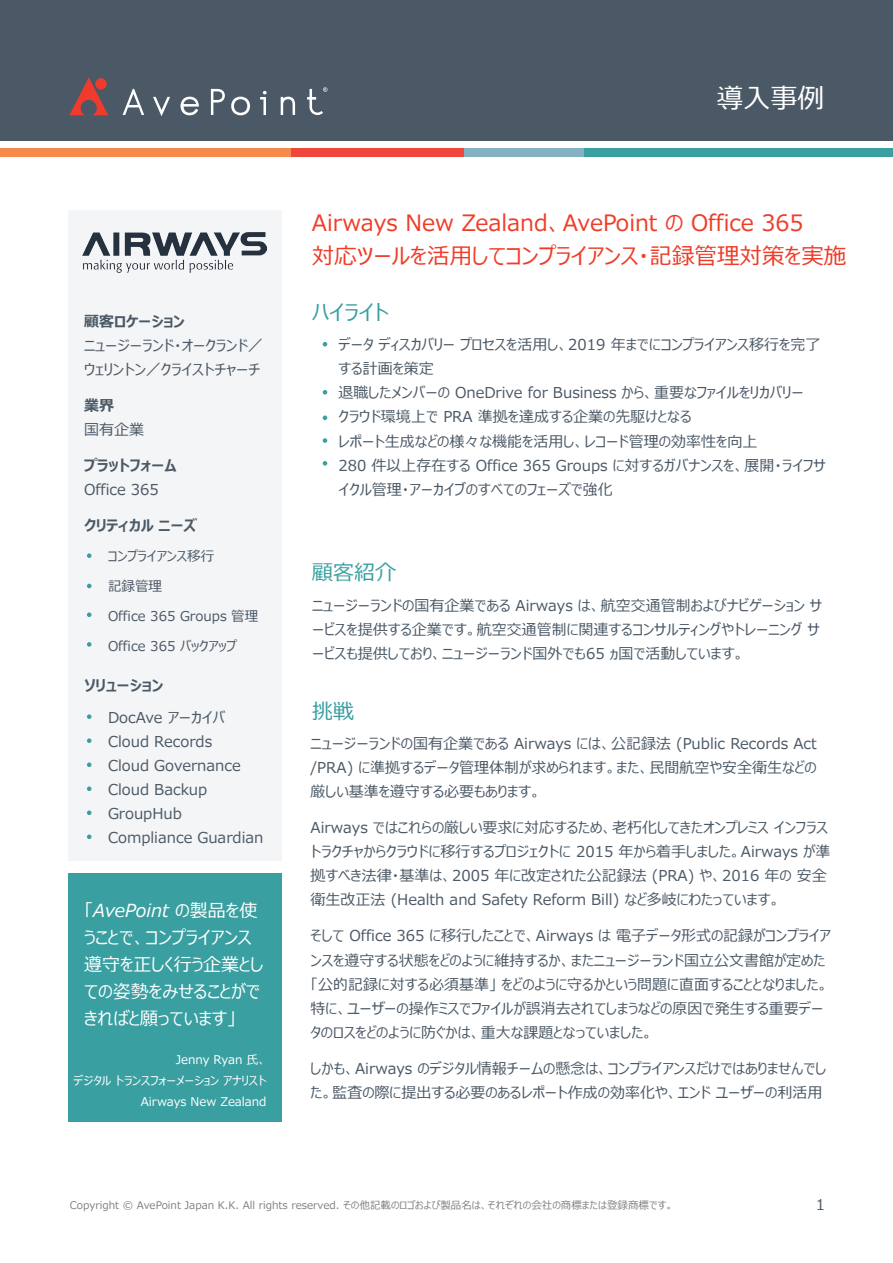
<style>
.page{position:relative;width:893px;height:1263px;background:#fff}
.page>*{position:absolute;margin:0;border:0;box-sizing:border-box;transform-origin:0 0}
.t1{font:27px "Meiryo UI";color:#fff}
.t2{font:22.5px/33px "Meiryo UI";color:#ef3d29}
.t3{font:21px "Meiryo UI";color:#399fa1}
.t4{font:italic 18px/27px "Meiryo UI";color:#fff}
.t5{font:15px/24px "Meiryo UI";color:#4b5966}
.t6{font:700 15px "Meiryo UI";color:#4b5966}
.t7{font:13.5px "Meiryo UI";color:#4b5966}
.t8{font:12px/21px "Meiryo UI";color:#fff;text-align:right}
.t9{font:10.5px "Meiryo UI";color:#808180}
</style>
<div class="page">
<div style="left:0;top:0;width:893px;height:140px;background:#4b5966"></div>
<svg style="left:123px;top:89px;width:21px;height:26px"></svg>
<svg style="left:153px;top:97px;width:17px;height:19px"></svg>
<svg style="left:181px;top:97px;width:18px;height:18px"></svg>
<svg style="left:211px;top:89px;width:14px;height:26px"></svg>
<svg style="left:231px;top:97px;width:19px;height:18px"></svg>
<svg style="left:260px;top:91px;width:7px;height:24px"></svg>
<svg style="left:281px;top:97px;width:14px;height:18px"></svg>
<svg style="left:307px;top:87px;width:20px;height:28px"></svg>
<svg style="left:69px;top:77px;width:39px;height:38px"></svg>
<div style="left:95px;top:78px;width:12px;height:12px;background:#ef3b2c;border-radius:50%"></div>
<div style="left:584px;top:148px;width:309px;height:8px;background:#399fa1"></div>
<div style="left:444px;top:148px;width:140px;height:8px;background:#84b2c3"></div>
<div style="left:221px;top:148px;width:242px;height:8px;background:#ef473c"></div>
<div style="left:0;top:148px;width:290px;height:8px;background:#f68a4c"></div>
<div style="left:68px;top:210px;width:213px;height:650px;background:#f4f5f6"></div>
<div style="left:68px;top:873px;width:213px;height:249px;background:#399fa1"></div>
<svg style="left:323px;top:342px;width:4px;height:4px"></svg>
<svg style="left:323px;top:390px;width:4px;height:5px"></svg>
<svg style="left:323px;top:415px;width:4px;height:5px"></svg>
<svg style="left:323px;top:438px;width:4px;height:5px"></svg>
<svg style="left:323px;top:461px;width:4px;height:5px"></svg>
<svg style="left:87px;top:612px;width:5px;height:5px"></svg>
<svg style="left:87px;top:642px;width:5px;height:5px"></svg>
<svg style="left:87px;top:714px;width:5px;height:5px"></svg>
<svg style="left:87px;top:738px;width:5px;height:5px"></svg>
<svg style="left:87px;top:762px;width:5px;height:5px"></svg>
<svg style="left:87px;top:786px;width:5px;height:5px"></svg>
<svg style="left:87px;top:810px;width:5px;height:5px"></svg>
<svg style="left:87px;top:834px;width:5px;height:5px"></svg>
<svg style="left:87px;top:584px;width:5px;height:4px"></svg>
<svg style="left:87px;top:553px;width:5px;height:5px"></svg>
<img style="left:83px;top:232px;width:184px;height:41px">
<h1 class="t1" style="left:716px;top:80px;width:109px">導入事例</h1>
<p class="t6" style="left:84px;top:311px;width:102px">顧客ロケーション</p>
<p class="t5" style="left:84px;top:334px;width:180px">ニュージーランド・オークランド／ウェリントン／クライストチャーチ</p>
<p class="t6" style="left:84px;top:395px;width:31px">業界</p>
<p class="t5" style="left:84px;top:418px;width:61px">国有企業</p>
<p class="t6" style="left:84px;top:455px;width:94px">プラットフォーム</p>
<p class="t5" style="left:84px;top:478px;width:76px">Office 365</p>
<p class="t6" style="left:84px;top:515px;width:115px">クリティカル ニーズ</p>
<p class="t7" style="left:108px;top:547px;width:108px">コンプライアンス移行</p>
<p class="t7" style="left:108px;top:577px;width:55px">記録管理</p>
<p class="t7" style="left:108px;top:607px;width:152px">Office 365 Groups 管理</p>
<p class="t7" style="left:108px;top:637px;width:130px">Office 365 バックアップ</p>
<p class="t6" style="left:84px;top:675px;width:81px">ソリューション</p>
<p class="t5" style="left:108px;top:706px;width:157px">DocAve アーカイバ<br>Cloud Records<br>Cloud Governance<br>Cloud Backup<br>GroupHub<br>Compliance Guardian</p>
<p class="t4" style="left:84px;top:898px;width:181px">「AvePoint の製品を使うことで、コンプライアンス遵守を正しく行う企業としての姿勢をみせることができればと願っています」</p>
<p class="t8" style="left:74px;top:1050px;width:195px">Jenny Ryan 氏、<br>デジタル トランスフォーメーション アナリスト<br>Airways New Zealand</p>
<h2 class="t2" style="left:312px;top:207px;width:536px">Airways New Zealand、AvePoint の Office 365<br>対応ツールを活用してコンプライアンス・記録管理対策を実施</h2>
<h3 class="t3" style="left:312px;top:298px;width:78px">ハイライト</h3>
<p class="t5" style="left:338px;top:334px;width:489px">データ ディスカバリー プロセスを活用し、2019 年までにコンプライアンス移行を完了する計画を策定<br>退職したメンバーの OneDrive for Business から、重要なファイルをリカバリー<br>クラウド環境上で PRA 準拠を達成する企業の先駆けとなる<br>レポート生成などの様々な機能を活用し、レコード管理の効率性を向上<br>280 件以上存在する Office 365 Groups に対するガバナンスを、展開・ライフサイクル管理・アーカイブのすべてのフェーズで強化</p>
<h3 class="t3" style="left:312px;top:558px;width:85px">顧客紹介</h3>
<p class="t5" style="left:312px;top:594px;width:512px">ニュージーランドの国有企業である Airways は、航空交通管制およびナビゲーション サービスを提供する企業です。航空交通管制に関連するコンサルティングやトレーニング サービスも提供しており、ニュージーランド国外でも65 ヵ国で活動しています。</p>
<h3 class="t3" style="left:312px;top:696px;width:43px">挑戦</h3>
<p class="t5" style="left:311px;top:733px;width:508px;text-align:justify">ニュージーランドの国有企業である Airways には、公記録法 (Public Records Act /PRA) に準拠するデータ管理体制が求められます。また、民間航空や安全衛生などの厳しい基準を遵守する必要もあります。</p>
<p class="t5" style="left:311px;top:817px;width:521px">Airways ではこれらの厳しい要求に対応するため、老朽化してきたオンプレミス インフラストラクチャからクラウドに移行するプロジェクトに 2015 年から着手しました。Airways が準拠すべき法律・基準は、2005 年に改定された公記録法 (PRA) や、2016 年の 安全衛生改正法 (Health and Safety Reform Bill) など多岐にわたっています。</p>
<p class="t5" style="left:311px;top:925px;width:522px">そして Office 365 に移行したことで、Airways は 電子データ形式の記録がコンプライアンスを遵守する状態をどのように維持するか、またニュージーランド国立公文書館が定めた「公的記録に対する必須基準」 をどのように守るかという問題に直面することとなりました。特に、ユーザーの操作ミスでファイルが誤消去されてしまうなどの原因で発生する重要データのロスをどのように防ぐかは、重大な課題となっていました。</p>
<p class="t5" style="left:311px;top:1057px;width:517px">しかも、Airways のデジタル情報チームの懸念は、コンプライアンスだけではありませんでした。監査の際に提出する必要のあるレポート作成の効率化や、エンド ユーザーの利活用</p>
<p class="t9" style="left:70px;top:1198px;width:605px">Copyright © AvePoint Japan K.K. All rights reserved. その他記載のロゴおよび製品名は、それぞれの会社の商標または登録商標です。</p>
<p class="t5" style="left:816px;top:1193px;width:11px">1</p>
</div>
